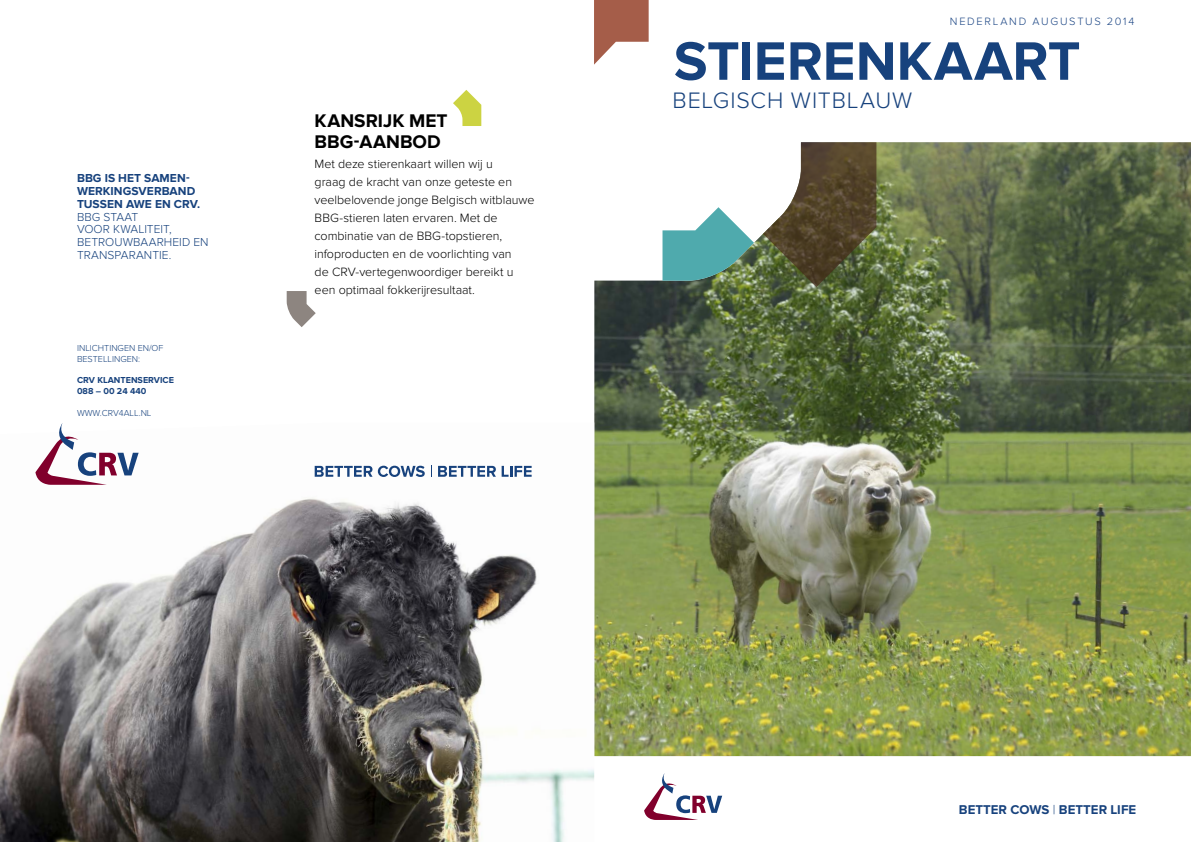
<style>
.page{position:relative;width:1191px;height:842px;background:#fff}
.page>*{position:absolute;margin:0;border:0;box-sizing:border-box;transform-origin:0 0}
.t1{font:700 56.1px "Proxima Nova";color:#17427d}
.t2{font:300 23.2px "Proxima Nova";letter-spacing:.035em;color:#17427d}
.t3{font:700 19px "Proxima Nova";color:#000}
.t4{font:700 13.2px "Proxima Nova";color:#17427d}
.t5{font:300 12.5px/18px "Proxima Nova";letter-spacing:-.005em;color:#000}
.t6{font:300 12px/12.8px "Proxima Nova";color:#17427d}
.t7{font:700 12px/12.8px "Proxima Nova";color:#17427d}
.t8{font:300 11px "Proxima Nova";letter-spacing:.155em;color:#1b4584}
.t9{font:300 9px "Proxima Nova";color:#17427d}
.t10{font:700 9px/10.8px "Proxima Nova";color:#17427d}
.s1{font-weight:300}
</style>
<div class="page">
<img style="left:594px;top:142px;width:597px;height:614px">
<svg style="left:763px;top:142px;width:113px;height:145px"></svg>
<svg style="left:662px;top:207px;width:92px;height:74px"></svg>
<svg style="left:594px;top:0;width:54px;height:65px"></svg>
<svg style="left:644px;top:773px;width:78px;height:47px"></svg>
<img style="left:0;top:465px;width:594px;height:377px">
<svg style="left:35px;top:423px;width:104px;height:62px"></svg>
<svg style="left:315px;top:466px;width:57px;height:11px"></svg>
<svg style="left:378px;top:466px;width:47px;height:11px"></svg>
<svg style="left:431px;top:465px;width:1px;height:12px"></svg>
<svg style="left:438px;top:466px;width:93px;height:11px"></svg>
<svg style="left:453px;top:90px;width:28px;height:36px"></svg>
<svg style="left:287px;top:291px;width:29px;height:36px"></svg>
<p class="t7" style="left:77px;top:172px;width:114px">BBG IS HET SAMEN-<br>WERKINGS</p>
<p class="t7" style="left:139px;top:185px;width:17px">VERBAN</p>
<p class="t7" style="left:187px;top:185px;width:10px">D</p>
<p class="t7" style="left:77px;top:198px;width:24px">TUSSEN</p>
<p class="t7" style="left:126px;top:198px;width:76px">AWE EN CRV.</p>
<p class="t6" style="left:77px;top:210px;width:51px">BBG staat voor kwaliteit</p>
<p class="t6" style="left:169px;top:223px;width:4px">,</p>
<p class="t6" style="left:77px;top:236px;width:8px">betr</p>
<p class="t6" style="left:105px;top:236px;width:18px">ouwbaarheid</p>
<p class="t6" style="left:193px;top:236px;width:8px">en</p>
<p class="t6" style="left:77px;top:249px;width:9px">trans</p>
<p class="t6" style="left:115px;top:249px;width:14px">parantie</p>
<p class="t6" style="left:169px;top:249px;width:4px">.</p>
<p class="t9" style="left:77px;top:343px;width:6px">inlichtingen</p>
<p class="t9" style="left:138px;top:343px;width:27px">en/of</p>
<p class="t9" style="left:77px;top:353px;width:6px">bestellingen</p>
<p class="t9" style="left:138px;top:353px;width:3px">:</p>
<p class="t10" style="left:77px;top:375px;width:98px">CRV KLANTENSERVICE<br>088 – 00 24 440</p>
<p class="t9" style="left:77px;top:407px;width:76px">WWW.CRV4ALL.NL</p>
<h3 class="t3" style="left:314px;top:109px;width:13px">KANSRI</h3>
<h3 class="t3" style="left:383px;top:109px;width:54px">JK MET</h3>
<h3 class="t3" style="left:314px;top:131px;width:14px">BBG-AANBO</h3>
<h3 class="t3" style="left:427px;top:131px;width:15px">D</h3>
<p class="t5" style="left:314px;top:155px;width:221px">Met deze stierenkaart willen wij u<br>graag de kracht van onze geteste en veelbelovende jonge Belgisch witblauwe BBG-stieren laten ervaren. Met de combinatie van de BBG-topstieren, infoproducten en de voorlichting van<br>de CRV-vertegenwoordiger bereikt u een optimaal fokkerijresultaat.</p>
<p class="t8" style="left:950px;top:15px;width:186px">NEDERLAND AUGUSTUS 2014</p>
<h1 class="t1" style="left:674px;top:29px;width:408px">STIERENKAART</h1>
<h2 class="t2" style="left:672px;top:87px;width:241px">BELGISCH WITBLAUW</h2>
<p class="t4" style="left:958px;top:802px;width:179px">BETTER COWS <span class="s1">|</span> BETTER LIFE</p>
</div>
